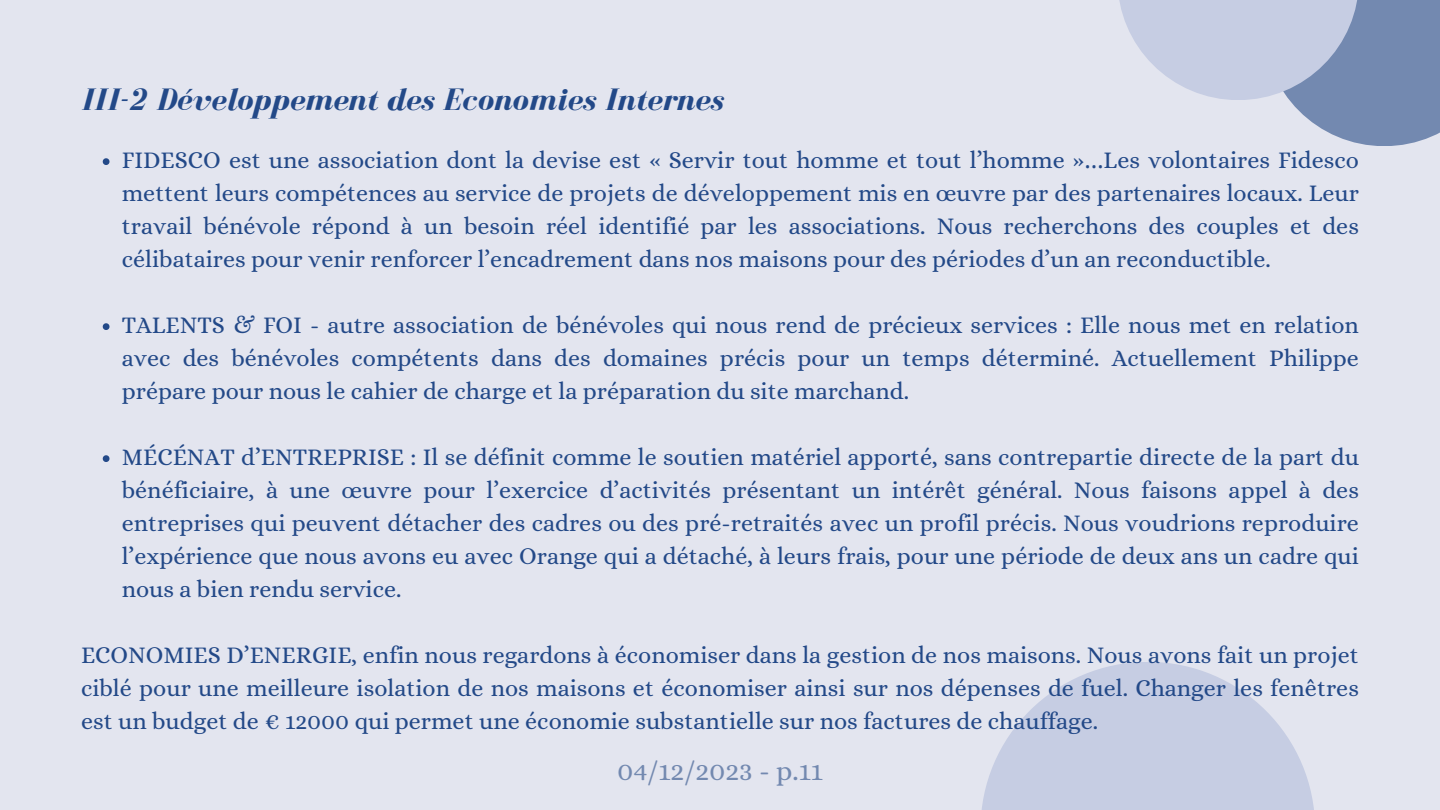
<style>
.page{position:relative;width:1440px;height:810px;background:#e3e5ef}
.page>*{position:absolute;margin:0;border:0;box-sizing:border-box;transform-origin:0 0}
.t1{font:italic 700 32px "Bodoni FLF";color:#234988}
.t2{font:28px "Alice";color:#7389b0}
.t3{font:24px/33px "Alice";color:#234988;text-align:justify}
.s1{font-family:"Noto Sans Gurmukhi"}
</style>
<div class="page">
<svg style="left:982px;top:662px;width:332px;height:148px;fill:#c6cde3"></svg>
<svg style="left:1289px;top:0;width:151px;height:146px;background:#7e92b6"></svg>
<svg style="left:103px;top:158px;width:7px;height:7px"></svg>
<svg style="left:103px;top:323px;width:7px;height:7px"></svg>
<svg style="left:103px;top:455px;width:7px;height:7px"></svg>
<svg style="left:1119px;top:0;width:240px;height:100px;background:#c0c8de"></svg>
<p class="t1" style="left:81px;top:83px;width:644px">III-2 Développement des Economies Internes</p>
<p class="t3" style="left:122px;top:143px;width:1239px">FIDESCO est une association dont la devise est « Servir tout homme et tout l’homme »<span class="s1">…</span>Les volontaires Fidesco mettent leurs compétences au service de projets de développement mis en œuvre par des partenaires locaux. Leur travail bénévole répond à un besoin réel identifié par les associations. Nous recherchons des couples et des célibataires pour venir renforcer l’encadrement dans nos maisons pour des périodes d’un an reconductible.</p>
<p class="t3" style="left:122px;top:308px;width:1239px">TALENTS &amp; FOI - autre association de bénévoles qui nous rend de précieux services : Elle nous met en relation avec des bénévoles compétents dans des domaines précis pour un temps déterminé. Actuellement Philippe prépare pour nous le cahier de charge et la préparation du site marchand.</p>
<p class="t3" style="left:122px;top:440px;width:1239px">MÉCÉNAT d’ENTREPRISE : Il se définit comme le soutien matériel apporté, sans contrepartie directe de la part du bénéficiaire, à une œuvre pour l’exercice d’activités présentant un intérêt général. Nous faisons appel à des entreprises qui peuvent détacher des cadres ou des pré-retraités avec un profil précis. Nous voudrions reproduire l’expérience que nous avons eu avec Orange qui a détaché, à leurs frais, pour une période de deux ans un cadre qui nous a bien rendu service.</p>
<p class="t3" style="left:81px;top:638px;width:1279px">ECONOMIES D’ENERGIE, enfin nous regardons à économiser dans la gestion de nos maisons. Nous avons fait un projet ciblé pour une meilleure isolation de nos maisons et économiser ainsi sur nos dépenses de fuel. Changer les fenêtres est un budget de € 12000 qui permet une économie substantielle sur nos factures de chauffage.</p>
<p class="t2" style="left:617px;top:755px;width:207px">04/12/2023 - p.11</p>
</div>
